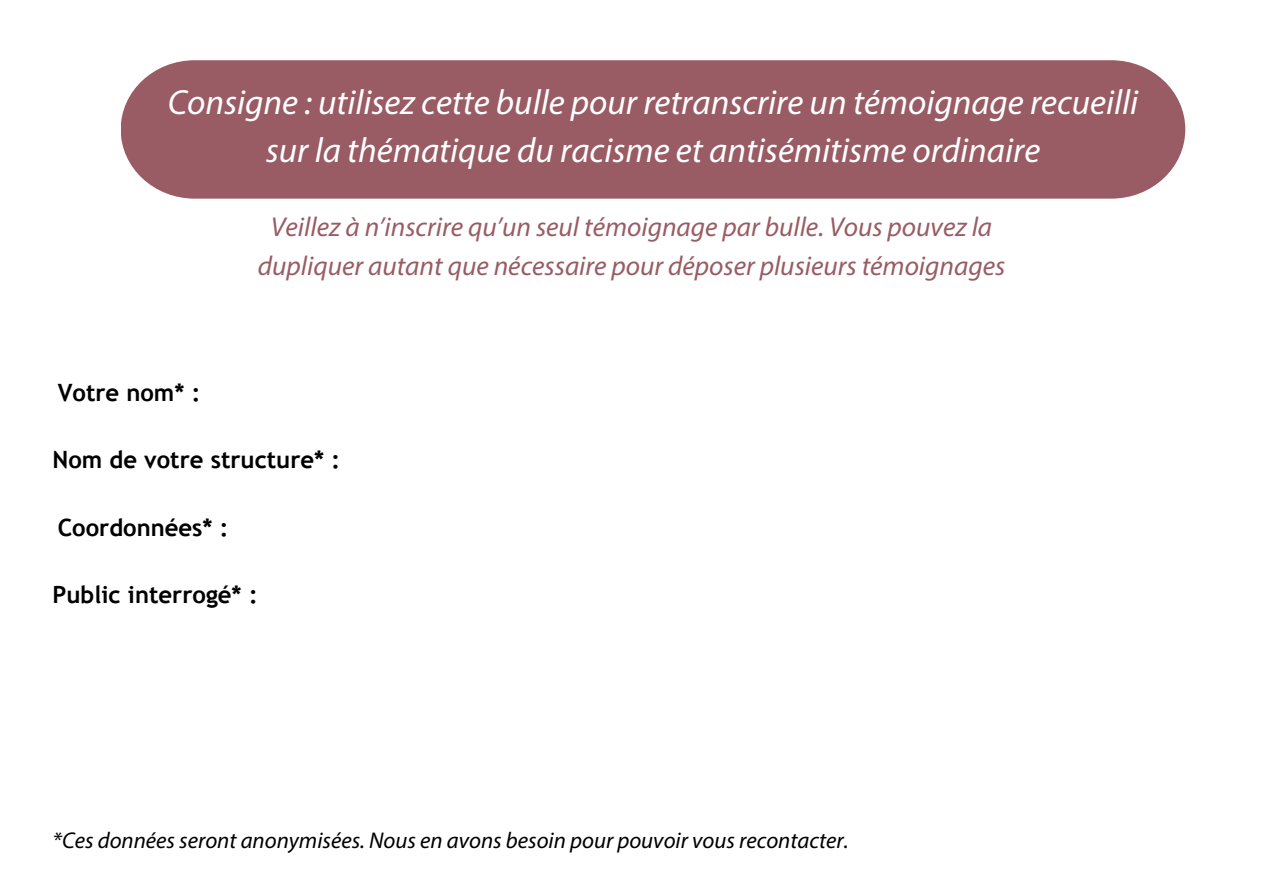
<style>
.page{position:relative;width:1263px;height:894px;background:#fff}
.page>*{position:absolute;margin:0;border:0;box-sizing:border-box;transform-origin:0 0}
.t1{font:italic 34.95px/48.3px "Myriad Pro";color:#fff;text-align:center}
.t2{font:italic 27.3px/38px "Myriad Pro";color:#995c64;text-align:center}
.t3{font:700 23.85px "Trebuchet MS";color:#000}
.t4{font:italic 22.8px "Myriad Pro";color:#000}
</style>
<div class="page">
<div style="left:121px;top:60px;width:1064px;height:138px;background:#995c64"></div>
<h3 class="t1" style="left:168px;top:81px;width:972px">Consigne : utilisez cette bulle pour retranscrire un témoignage recueilli sur la thématique du racisme et antisémitisme ordinaire</h3>
<p class="t3" style="left:58px;top:378px;width:144px">Votre nom* :</p>
<h3 class="t2" style="left:258px;top:211px;width:749px">Veillez à n’inscrire qu’un seul témoignage par bulle. Vous pouvez la dupliquer autant que nécessaire pour déposer plusieurs témoignages</h3>
<h1 class="t3" style="left:53px;top:445px;width:289px">Nom de votre structure* :</h1>
<h2 class="t3" style="left:58px;top:513px;width:172px">Coordonnées* :</h2>
<h3 class="t3" style="left:53px;top:581px;width:207px">Public interrogé* :</h3>
<h3 class="t4" style="left:53px;top:830px;width:797px">*Ces données seront anonymisées. Nous en avons besoin pour pouvoir vous recontacter.</h3>
</div>
